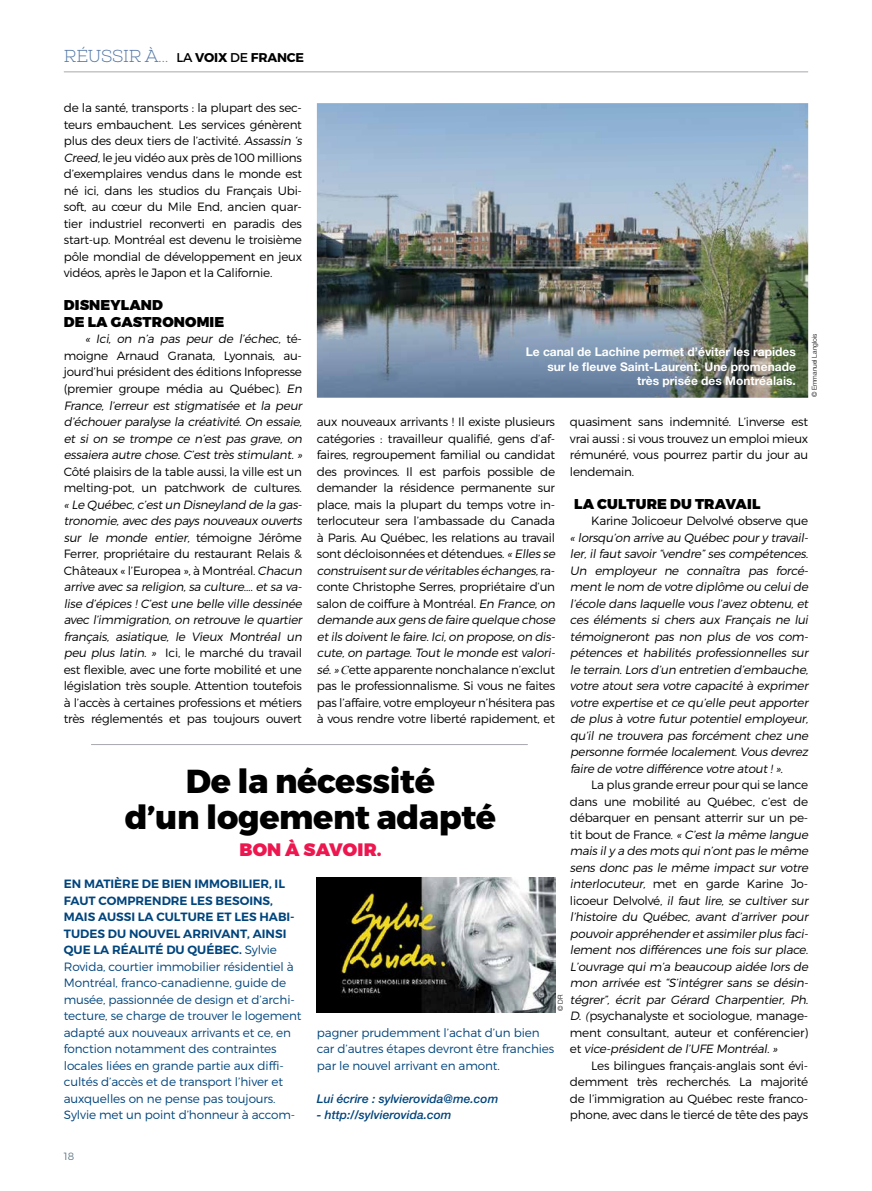
<style>
.page{position:relative;width:872px;height:1191px;background:#fff}
.page>*{position:absolute;margin:0;border:0;box-sizing:border-box;transform-origin:0 0}
.t1{font:800 33.15px/35.8px "Montserrat";letter-spacing:-.01em;color:#000;text-align:center}
.t2{font:900 18px "Montserrat";letter-spacing:.01em;color:#ed174f}
.t3{font:300 17.25px "Nexa Slab";letter-spacing:-.015em;color:#5478a6}
.t4{font:900 14.25px/16.5px "Montserrat";letter-spacing:.01em;color:#000}
.t5{font:italic 300 12px/16.5px "Montserrat";letter-spacing:-.03em;color:#000}
.t6{font:300 12px/16.5px "Montserrat";letter-spacing:-.02em;color:#000}
.t7{font:300 12px/16.5px "Montserrat";letter-spacing:-.01em;color:#00447c}
.t8{font:700 12px/14.2px "Helvetica Neue LT Std";color:#fff;text-align:right}
.t9{font:italic 500 12px "Helvetica Neue LT Std";color:#00447c}
.t10{font:300 10.5px "Montserrat";color:#5f7783}
.t11{font:300 6.75px "Helvetica Neue LT Std";color:#000}
.s1{font-family:"Montserrat";font-weight:400;font-size:12.75px;color:#000}
.s2{font-family:"Montserrat";font-weight:700;font-size:12.75px;color:#000}
.s3{font-style:italic}
.s4{font-style:normal}
.s5{font-family:"Times New Roman";font-weight:400;font-style:italic}
.s6{font-family:"Times New Roman";font-weight:400}
.s7{font-family:"Minion Pro";font-weight:400}
.s8{font-weight:600}
</style>
<div class="page">
<hr style="left:64px;top:71px;width:744px;height:1px;background:#a7a9ac">
<img style="left:317px;top:103px;width:491px;height:295px">
<hr style="left:91px;top:744px;width:437px;height:1px;background:#a7a9ac">
<img style="left:317px;top:877px;width:238px;height:135px">
<h3 class="t3" style="left:64px;top:46px;width:242px">RÉUSSIR À... <span class="s1">LA</span> <span class="s2">VOIX</span> <span class="s1">DE</span> <span class="s2">FRANCE</span></h3>
<p class="t6" style="left:64px;top:100px;width:242px">de la santé, transports : la plupart des sec&shy;teurs embauchent. Les services génèrent plus des deux tiers de l’activité. <span class="s3">Assassin ‘s Creed,</span>le jeu vidéo aux près de 100 millions d’exemplaires vendus dans le monde est né ici, dans les studios du Français Ubi&shy;soft, au cœur du Mile End, ancien quar&shy;tier industriel reconverti en paradis des start-up. Montréal est devenu le troisième pôle mondial de développement en jeux vidéos, après le Japon et la Californie.</p>
<p class="t4" style="left:64px;top:298px;width:162px">DISNEYLAND<br>DE LA GASTRONOMIE</p>
<p class="t5" style="left:64px;top:331px;width:242px;text-indent:21px">« Ici, on n’a pas peur de l’échec, <span class="s4">t é - moigne Arnaud Granata, Lyonnais, au&shy;jourd’hui président des éditions Infopresse (premier groupe média au Québec).</span> En France, l’erreur est stigmatisée et la peur d’échouer paralyse la créativité. On essaie, et si on se trompe ce n’est pas grave, on essaiera autre chose. C’est très stimulant. »</p>
<p class="t6" style="left:64px;top:463px;width:240px">Côté plaisirs de la table aussi, la ville est un melting-pot, un patchwork de cultures.</p>
<p class="t5" style="left:64px;top:496px;width:242px">« Le Québec,c’estun Disneyland de la gas&shy;tronomie, avec des pays nouveaux ouverts sur le monde entier, <span class="s4">témoigne Jérôme Ferrer, propriétaire du restaurant Relais &amp; Châteaux « l’Europea », à Montréal.</span> Chacun arrive avec sa religion, sa culture…. et sa va&shy;lise d’épices ! C’est une belle ville dessinée avec l’immigration, on retrouve le quartier français, asiatique, le Vieux Montréal un peu plus latin. » <span class="s4">Ici, le marché du travail est flexible, avec une forte mobilité et une législation très souple. Attention toutefois à l’accès à certaines professions et métiers très réglementés et pas toujours ouvert</span></p>
<p class="t11" style="left:810px;top:397px;width:65px;rotate:-90deg">© Emmanuel Langlois</p>
<p class="t8" style="left:525px;top:344px;width:272px">Le canal de Lachine permet d’éviter les rapides sur le fleuve Saint-Laurent. Une promenade très prisée des Montréalais.</p>
<p class="t6" style="left:317px;top:413px;width:242px">aux nouveaux arrivants ! Il existe plusieurs catégories : travailleur qualifié, gens d’af&shy;faires, regroupement familial ou candidat des provinces. Il est parfois possible de demander la résidence permanente sur place, mais la plupart du temps votre in&shy;terlocuteur sera l’ambassade du Canada à Paris. Au Québec, les relations au travail sont décloisonnées et détendues. <span class="s3">« Elles se construisentsurde véritables échanges,</span>ra - conte Christophe Serres, propriétaire d’un salon de coiffure à Montréal. <span class="s3">En France,on demande aux gens de faire quelque chose etils doiventle faire.Ici,on propose,on dis&shy;cute, on partage. Tout le monde est valori&shy;sé.»</span> <span class="s5">C</span>ette apparente nonchalance n’exclut pas le professionnalisme. Si vous ne faites pas l’affaire, votre employeur n’hésitera pas à vous rendre votre liberté rapidement, et</p>
<p class="t6" style="left:570px;top:413px;width:240px;text-align:justify">quasiment sans indemnité. L’inverse est vrai aussi : si vous trouvez un emploi mieux rémunéré, vous pourrez partir du jour au lendemain.</p>
<p class="t4" style="left:574px;top:496px;width:187px">LA CULTURE DU TRAVAIL</p>
<p class="t6" style="left:591px;top:512px;width:218px">Karine Jolicoeur Delvolvé observe que</p>
<p class="t5" style="left:570px;top:529px;width:242px;text-align:justify">« lorsqu’on arrive au Québec poury travail&shy;ler, il faut savoir “vendre” ses compétences.<br>Un employeur ne connaîtra pas forcé&shy;mentle nom de votre diplôme ou celuide l’école dans laquelle vous l’avez obtenu, et ces éléments si chers aux Français ne lui témoigneront pas non plus de vos com&shy;pétences et habilités professionnelles sur le terrain.Lors d’un entretien d’embauche, votre atout sera votre capacité à exprimer votre expertise et ce qu’elle peut apporter de plus à votre futur potentiel employeur, qu’il ne trouvera pas forcément chez une personne formée localement. Vous devrez faire de votre différence votre atout!».</p>
<p class="t5" style="left:570px;top:776px;width:242px;text-indent:21px"><span class="s4">La plus grande erreur pour qui se lance dans une mobilité au Québec, c’est de débarquer en pensant atterrir sur un pe&shy;t i t bo u t d e F ra n ce</span><span class="s6">.</span> « C’estla même langue mais ily a des mots quin’ontpas le même sens donc pas le même impact sur votre interlocuteur, <span class="s4">met en garde Karine Jo&shy;l i coe u r De l vo l vé,</span> il faut lire, se cultiver sur l’histoire du Québec, avant d’arriver pour pouvoirappréhenderetassimilerplus faci&shy;lement nos différences une fois sur place.<br>L’ouvrage qui m’a beaucoup aidée lors de mon arrivée est “S’intégrer sans se désin&shy;tégrer”, écrit par Gérard Charpentier, Ph.<br>D. <span class="s7">(</span><span class="s4">psychanalyste et sociologue, manage&shy;ment consultant, auteur et conférencier) e t</span> vice-présidentde l’UFE Montréal.»</p>
<p class="t6" style="left:570px;top:1057px;width:240px;text-align:justify;text-indent:21px">Les bilingues français-anglais sont évi&shy;demment très recherchés. La majorité de l’immigration au Québec reste franco&shy;phone, avec dans le tiercé de tête des pays</p>
<h1 class="t1" style="left:125px;top:764px;width:373px">De la nécessité<br>d’un logement adapté</h1>
<h2 class="t2" style="left:239px;top:838px;width:144px">BON À SAVOIR.</h2>
<p class="t7" style="left:64px;top:875px;width:239px"><span class="s8">EN MATIÈRE DE BIEN IMMOBILIER, IL FAUT COMPRENDRE LES BESOINS, MAIS AUSSI LA CULTURE ET LES HABI-TUDES DU NOUVEL ARRIVANT, AINSI QUE LA RÉALITÉ DU QUÉBEC.</span> Sylvie Rovida, courtier immobilier résidentiel à Montréal, franco-canadienne, guide de musée, passionnée de design et d’archi&shy;tecture, se charge de trouver le logement adapté aux nouveaux arrivants et ce, en fonction notamment des contraintes locales liées en grande partie aux diffi&shy;cultés d’accès et de transport l’hiver et auxquelles on ne pense pas toujours.<br>Sylvie met un point d’honneur à accom-</p>
<p class="t11" style="left:556px;top:1011px;width:18px;rotate:-90deg">© DR</p>
<p class="t7" style="left:317px;top:1024px;width:239px">pagner prudemment l’achat d’un bien car d’autres étapes devront être franchies par le nouvel arrivant en amont.</p>
<p class="t9" style="left:317px;top:1091px;width:183px">Lui écrire : sylvierovida@me.com</p>
<p class="t9" style="left:317px;top:1107px;width:136px">- http://sylvierovida.com</p>
<p class="t10" style="left:64px;top:1149px;width:12px">18</p>
</div>
